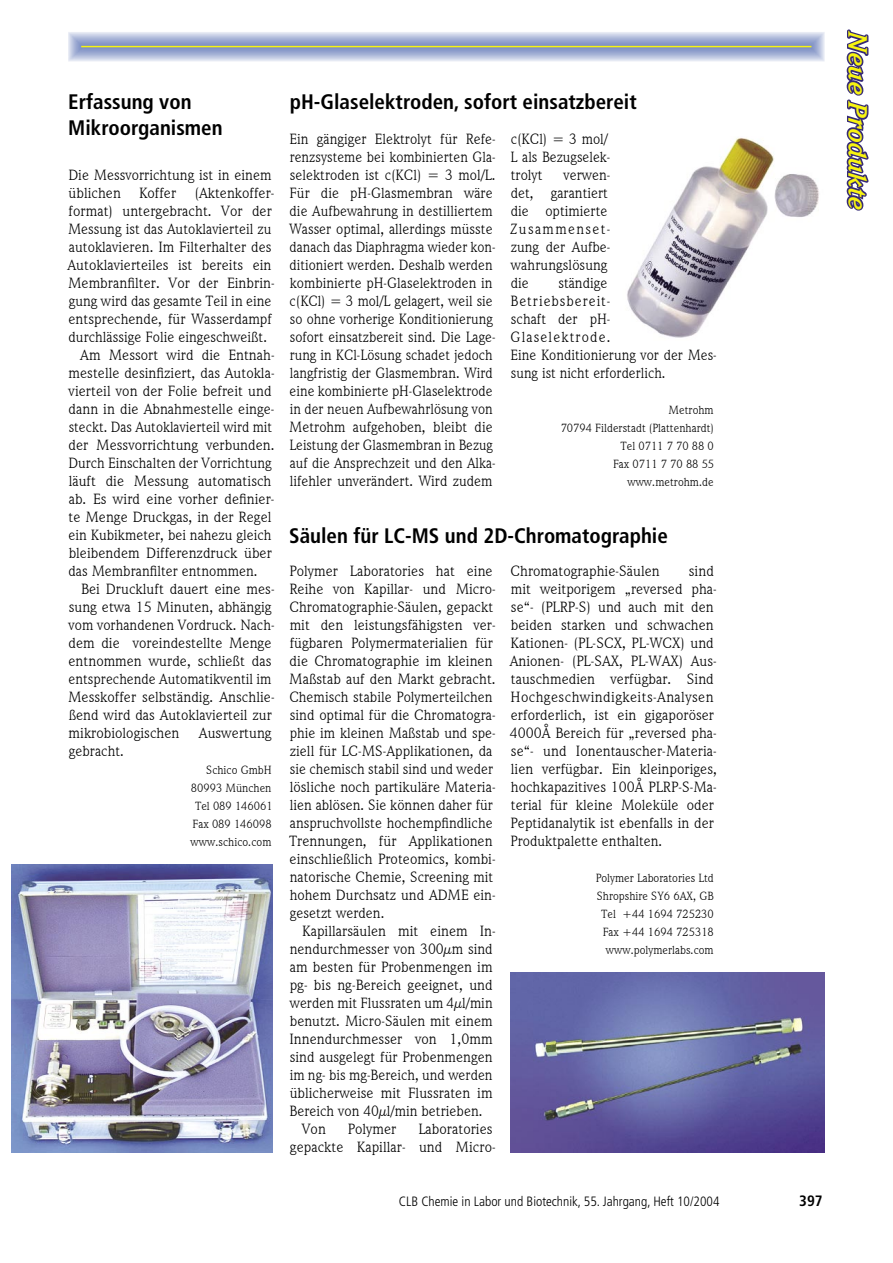
<style>
.page{position:relative;width:893px;height:1263px;background:#fff}
.page>*{position:absolute;margin:0;border:0;box-sizing:border-box;transform-origin:0 0}
.t1{font:italic 700 27px "Weidemann IT Cby BT";color:#f7f410}
.t2{font:700 condensed 21px/25.2px "Frutiger";color:#000}
.t3{font:15px/18px "Weidemann IT Cby BT";color:#000}
.t4{font:700 condensed 15px "Frutiger";color:#000}
.t5{font:300 condensed 13.5px "Frutiger";color:#000}
.t6{font:12px/18px "Weidemann IT Cby BT";color:#000;text-align:right}
</style>
<div class="page">
<svg style="left:68px;top:32px;width:757px;height:30px;background:#afbad6"></svg>
<hr style="left:81px;top:46px;width:730px;height:1px;background:#f7f410">
<svg style="left:846px;top:29px;width:23px;height:182px"></svg>
<img style="left:627px;top:138px;width:192px;height:200px">
<img style="left:510px;top:972px;width:315px;height:180px">
<img style="left:11px;top:864px;width:261px;height:288px">
<h2 class="t2" style="left:68px;top:89px;width:156px">Erfassung von<br>Mikroorganismen</h2>
<p class="t3" style="left:68px;top:166px;width:205px">Die Messvorrichtung ist in einem</p>
<p class="t3" style="left:69px;top:184px;width:208px">üblichen Koffer (Aktenkoffer-</p>
<p class="t3" style="left:69px;top:202px;width:205px">format) untergebracht. Vor der</p>
<p class="t3" style="left:68px;top:220px;width:205px">Messung ist das Autoklavierteil zu</p>
<p class="t3" style="left:69px;top:238px;width:204px">autoklavieren. Im Filterhalter des</p>
<p class="t3" style="left:68px;top:256px;width:205px">Autoklavierteiles ist bereits ein</p>
<p class="t3" style="left:68px;top:274px;width:208px">Membranfilter. Vor der Einbrin-</p>
<p class="t3" style="left:69px;top:292px;width:204px">gung wird das gesamte Teil in eine</p>
<p class="t3" style="left:69px;top:310px;width:205px">entsprechende, für Wasserdampf</p>
<p class="t3" style="left:69px;top:328px;width:200px">durchlässige Folie eingeschweißt.</p>
<p class="t3" style="left:80px;top:346px;width:196px">Am Messort wird die Entnah-</p>
<p class="t3" style="left:69px;top:364px;width:208px">mestelle desinfiziert, das Autokla-</p>
<p class="t3" style="left:69px;top:382px;width:205px">vierteil von der Folie befreit und</p>
<p class="t3" style="left:69px;top:400px;width:208px">dann in die Abnahmestelle einge-</p>
<p class="t3" style="left:69px;top:418px;width:205px">steckt. Das Autoklavierteil wird mit</p>
<p class="t3" style="left:69px;top:436px;width:208px">der Messvorrichtung verbunden.</p>
<p class="t3" style="left:68px;top:454px;width:205px">Durch Einschalten der Vorrichtung</p>
<p class="t3" style="left:69px;top:472px;width:204px">läuft die Messung automatisch</p>
<p class="t3" style="left:69px;top:490px;width:207px">ab. Es wird eine vorher definier-</p>
<p class="t3" style="left:69px;top:508px;width:204px">te Menge Druckgas, in der Regel</p>
<p class="t3" style="left:69px;top:526px;width:204px">ein Kubikmeter, bei nahezu gleich</p>
<p class="t3" style="left:69px;top:544px;width:205px">bleibendem Differenzdruck über</p>
<p class="t3" style="left:69px;top:562px;width:191px">das Membranfilter entnommen.</p>
<p class="t3" style="left:81px;top:580px;width:195px">Bei Druckluft dauert eine mes-</p>
<p class="t3" style="left:69px;top:598px;width:205px">sung etwa 15 Minuten, abhängig</p>
<p class="t3" style="left:69px;top:616px;width:207px">vom vorhandenen Vordruck. Nach-</p>
<p class="t3" style="left:69px;top:634px;width:205px">dem die voreindestellte Menge</p>
<p class="t3" style="left:69px;top:652px;width:204px">entnommen wurde, schließt das</p>
<p class="t3" style="left:69px;top:670px;width:204px">entsprechende Automatikventil im</p>
<p class="t3" style="left:68px;top:688px;width:208px">Messkoffer selbständig. Anschlie-</p>
<p class="t3" style="left:69px;top:706px;width:205px">ßend wird das Autoklavierteil zur</p>
<p class="t3" style="left:69px;top:724px;width:112px">mikrobiologischen</p>
<p class="t3" style="left:199px;top:724px;width:74px">Auswertung</p>
<p class="t3" style="left:69px;top:742px;width:57px">gebracht.</p>
<p class="t6" style="left:191px;top:761px;width:84px">Schico GmbH<br>80993 München<br>Tel 089 146061<br>Fax 089 146098 www.schico.com</p>
<h2 class="t2" style="left:290px;top:89px;width:348px">pH-Glaselektroden, sofort einsatzbereit</h2>
<p class="t3" style="left:289px;top:130px;width:208px">Ein gängiger Elektrolyt für Refe&shy;renzsysteme bei kombinierten Gla&shy;selektroden ist c(KCl) = 3 mol/L.<br>Für die pH-Glasmembran wäre die Aufbewahrung in destilliertem Wasser optimal, allerdings müsste danach das Diaphragma wieder kon&shy;ditioniert werden. Deshalb werden kombinierte pH-Glaselektroden in c(KCl) = 3 mol/L gelagert, weil sie so ohne vorherige Konditionierung sofort einsatzbereit sind. Die Lage&shy;rung in KCl-Lösung schadet jedoch langfristig der Glasmembran. Wird eine kombinierte pH-Glaselektrode in der neuen Aufbewahrlösung von Metrohm aufgehoben, bleibt die Leistung der Glasmembran in Bezug auf die Ansprechzeit und den Alka&shy;lifehler unverändert. Wird zudem</p>
<p class="t3" style="left:511px;top:130px;width:101px">c(KCl) = 3 mol/<br>L als Bezugselek&shy;trolyt</p>
<p class="t3" style="left:510px;top:166px;width:102px;text-indent:53px">verwen&shy;det, garantiert die optimierte<br>Zusammenset&shy;zung der Aufbe&shy;wahrungslösung die</p>
<p class="t3" style="left:510px;top:274px;width:208px;text-indent:48px">ständige<br>Betriebsbereit-<br>schaft der pH-<br>Glaselektrode.<br>Eine Konditionierung vor der Mes&shy;sung ist nicht erforderlich.</p>
<p class="t6" style="left:561px;top:401px;width:155px">Metrohm<br>70794 Filderstadt (Plattenhardt)<br>Tel 0711 7 70 88 0<br>Fax 0711 7 70 88 55 www.metrohm.de</p>
<h2 class="t2" style="left:289px;top:523px;width:380px">Säulen für LC-MS und 2D-Chromatographie</h2>
<p class="t3" style="left:510px;top:562px;width:151px">Chromatographie-Säulen</p>
<p class="t3" style="left:289px;top:562px;width:208px">Polymer Laboratories hat eine<br>Reihe von Kapillar- und Micro-<br>Chromatographie-Säulen, gepackt mit den leistungsfähigsten ver&shy;fügbaren Polymermaterialien für die Chromatographie im kleinen<br>Maßstab auf den Markt gebracht.<br>Chemisch stabile Polymerteilchen sind optimal für die Chromatogra&shy;phie im kleinen Maßstab und spe&shy;ziell für LC-MS-Applikationen, da sie chemisch stabil sind und weder lösliche noch partikuläre Materia&shy;lien ablösen. Sie können daher für anspruchvollste hochempfindliche<br>Trennungen, für Applikationen einschließlich Proteomics, kombi&shy;natorische Chemie, Screening mit hohem Durchsatz und ADME ein&shy;gesetzt werden.</p>
<p class="t3" style="left:302px;top:922px;width:195px">Kapillarsäulen mit einem In-</p>
<p class="t3" style="left:290px;top:940px;width:205px">nendurchmesser von 300µm sind</p>
<p class="t3" style="left:290px;top:958px;width:204px">am besten für Probenmengen im</p>
<p class="t3" style="left:290px;top:976px;width:205px">pg- bis ng-Bereich geeignet, und</p>
<p class="t3" style="left:290px;top:994px;width:204px">werden mit Flussraten um 4µl/min</p>
<p class="t3" style="left:290px;top:1012px;width:204px">benutzt. Micro-Säulen mit einem</p>
<p class="t3" style="left:289px;top:1030px;width:205px">Innendurchmesser von 1,0mm</p>
<p class="t3" style="left:290px;top:1048px;width:204px">sind ausgelegt für Probenmengen</p>
<p class="t3" style="left:290px;top:1066px;width:204px">im ng- bis mg-Bereich, und werden</p>
<p class="t3" style="left:290px;top:1084px;width:204px">üblicherweise mit Flussraten im</p>
<p class="t3" style="left:289px;top:1102px;width:195px">Bereich von 40µl/min betrieben.</p>
<p class="t3" style="left:302px;top:1120px;width:25px">Von</p>
<p class="t3" style="left:348px;top:1120px;width:50px">Polymer</p>
<p class="t3" style="left:510px;top:562px;width:209px;text-indent:179px">sind mit weitporigem „reversed pha&shy;se“- (PLRP-S) und auch mit den beiden starken und schwachen<br>Kationen- (PL-SCX, PL-WCX) und<br>Anionen- (PL-SAX, PL-WAX) Aus&shy;tauschmedien verfügbar. Sind<br>Hochgeschwindigkeits-Analysen erforderlich, ist ein gigaporöser<br>4000Å Bereich für „reversed pha&shy;se“- und Ionentauscher-Materia&shy;lien verfügbar. Ein kleinporiges, hochkapazitives 100Å PLRP-S-Ma&shy;terial für kleine Moleküle oder<br>Peptidanalytik ist ebenfalls in der<br>Produktpalette enthalten.</p>
<p class="t6" style="left:596px;top:869px;width:120px">Polymer Laboratories Ltd<br>Shropshire SY6 6AX, GB<br>Tel +44 1694 725230<br>Fax +44 1694 725318 www.polymerlabs.com</p>
<p class="t3" style="left:290px;top:1120px;width:207px;text-align:right">Laboratories<br>gepackte Kapillar- und Micro-</p>
<p class="t5" style="left:399px;top:1194px;width:322px">CLB Chemie in Labor und Biotechnik, 55. Jahrgang, Heft 10/2004</p>
<p class="t4" style="left:799px;top:1192px;width:25px">397</p>
<h1 class="t1" style="left:874px;top:32px;width:179px;rotate:90deg">Neue Produkte</h1>
</div>
